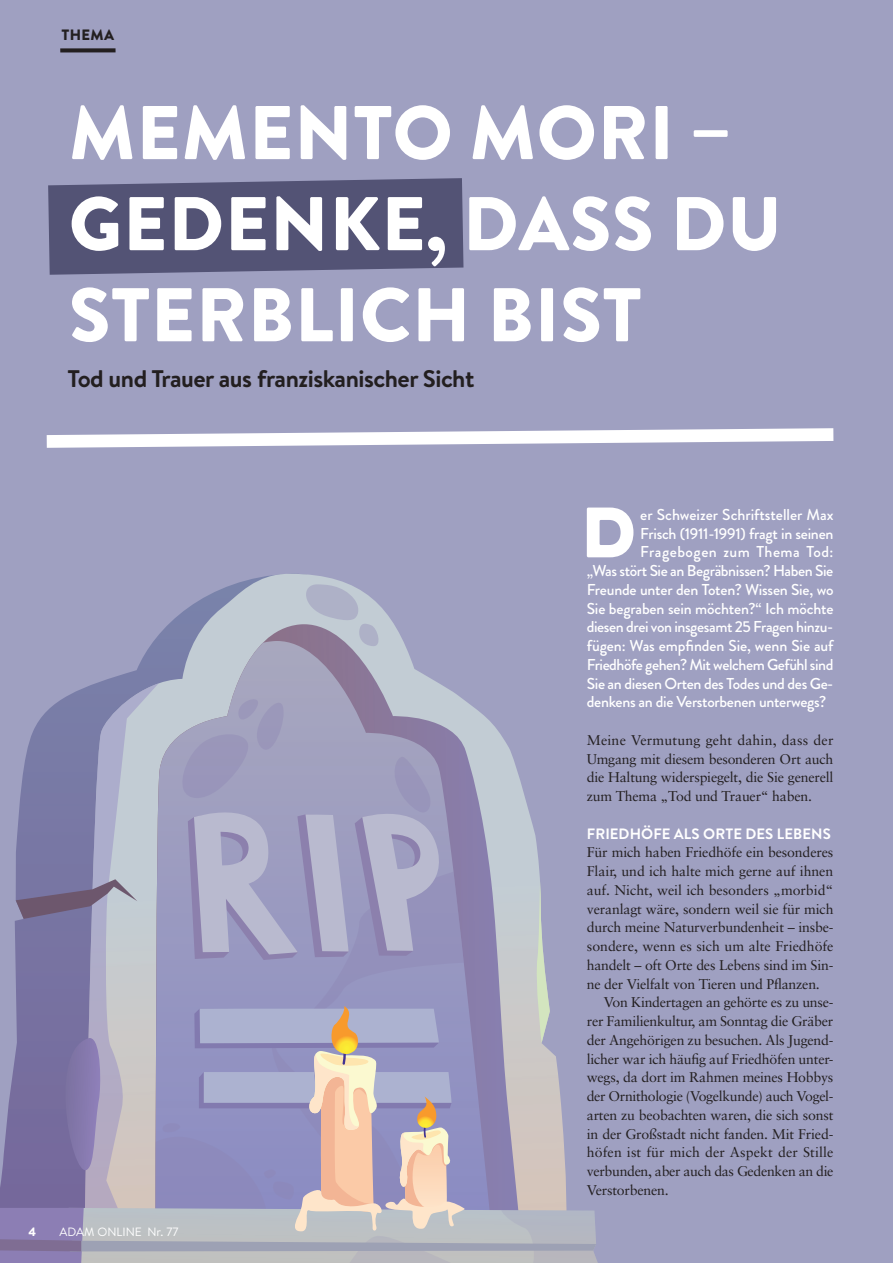
<style>
.page{position:relative;width:893px;height:1263px;background:#9fa0c1}
.page>*{position:absolute;margin:0;border:0;box-sizing:border-box;transform-origin:0 0}
.t1{font:900 75.9px/91.1px "Brandon Grotesque";letter-spacing:.01em;color:#fff}
.t2{font:63.9px "Eveleth Clean";color:#fff}
.t3{font:700 24px "Brandon Text";letter-spacing:-.02em;color:#231f20}
.t4{font:500 15.75px "Brandon Grotesque";letter-spacing:-.02em;color:#fff}
.t5{font:500 15.75px "Brandon Grotesque";color:#fff}
.t6{font:500 15.75px "Brandon Grotesque";letter-spacing:.03em;color:#fff}
.t7{font:700 15px "Brandon Text";letter-spacing:.005em;color:#fff}
.t8{font:900 15px "Brandon Text";letter-spacing:.02em;color:#231f20}
.t9{font:14.1px/18.8px "Sabon";letter-spacing:-.015em;color:#231f20;text-align:justify}
.t10{font:14.1px "Sabon";letter-spacing:.01em;color:#231f20}
.t11{font:12px "Brandon Text";color:#fff}
.t12{font:900 12px "Brandon Text";color:#fff}
</style>
<div class="page">
<svg style="left:48px;top:178px;width:415px;height:97px;background:#59597b"></svg>
<svg style="left:47px;top:428px;width:786px;height:20px"></svg>
<svg style="left:60px;top:48px;width:56px;height:4px"></svg>
<svg style="left:97px;top:574px;width:297px;height:109px"></svg>
<svg style="left:155px;top:624px;width:248px;height:17px;background:#a7aabd"></svg>
<svg style="left:155px;top:641px;width:283px;height:42px"></svg>
<svg style="left:306px;top:584px;width:72px;height:62px;background:#b0b3c4"></svg>
<svg style="left:0;top:683px;width:598px;height:580px"></svg>
<p class="t8" style="left:62px;top:24px;width:54px">THEMA</p>
<h1 class="t1" style="left:69px;top:88px;width:714px">MEMENTO MORI –<br>GEDENKE, DASS DU<br>STERBLICH BIST</h1>
<h3 class="t3" style="left:67px;top:362px;width:408px">Tod und Trauer aus franziskanischer Sicht</h3>
<p class="t12" style="left:28px;top:1223px;width:9px">4</p>
<p class="t11" style="left:60px;top:1223px;width:120px">ADAM ONLINE Nr. 77</p>
<h2 class="t2" style="left:583px;top:483px;width:54px">D</h2>
<p class="t5" style="left:640px;top:503px;width:195px">er Schweizer Schriftsteller Max</p>
<p class="t4" style="left:640px;top:522px;width:195px">Frisch (1911-1991) fragt in seinen</p>
<p class="t6" style="left:640px;top:541px;width:195px">Fragebogen zum Thema Tod:</p>
<p class="t4" style="left:587px;top:560px;width:248px">„Was stört Sie an Begräbnissen? Haben Sie</p>
<p class="t4" style="left:587px;top:578px;width:248px">Freunde unter den Toten? Wissen Sie, wo</p>
<p class="t4" style="left:587px;top:597px;width:248px">Sie begraben sein möchten?“ Ich möchte</p>
<p class="t4" style="left:587px;top:616px;width:248px">diesen drei von insgesamt 25 Fragen hinzu-</p>
<p class="t4" style="left:587px;top:635px;width:248px">fügen: Was empfinden Sie, wenn Sie auf</p>
<p class="t4" style="left:587px;top:653px;width:248px">Friedhöfe gehen? Mit welchem Gefühl sind</p>
<p class="t4" style="left:587px;top:672px;width:248px">Sie an diesen Orten des Todes und des Ge-</p>
<p class="t4" style="left:587px;top:691px;width:241px">denkens an die Verstorbenen unterwegs?</p>
<p class="t9" style="left:587px;top:730px;width:248px">Meine Vermutung geht dahin, dass der Umgang mit diesem besonderen Ort auch die Haltung widerspiegelt, die Sie generell zum Thema „Tod und Trauer“ haben.</p>
<p class="t7" style="left:587px;top:823px;width:245px">FRIEDHÖFE ALS ORTE DES LEBENS</p>
<p class="t9" style="left:587px;top:843px;width:248px">Für mich haben Friedhöfe ein besonderes</p>
<p class="t9" style="left:587px;top:862px;width:248px">Flair, und ich halte mich gerne auf ihnen</p>
<p class="t9" style="left:587px;top:880px;width:248px">auf. Nicht, weil ich besonders „morbid“</p>
<p class="t9" style="left:587px;top:899px;width:248px">veranlagt wäre, sondern weil sie für mich</p>
<p class="t9" style="left:587px;top:918px;width:248px">durch meine Naturverbundenheit – insbe-</p>
<p class="t9" style="left:587px;top:937px;width:248px">sondere, wenn es sich um alte Friedhöfe</p>
<p class="t9" style="left:587px;top:955px;width:248px">handelt – oft Orte des Lebens sind im Sin-</p>
<p class="t9" style="left:587px;top:974px;width:235px">ne der Vielfalt von Tieren und Pflanzen.</p>
<p class="t9" style="left:604px;top:993px;width:231px">Von Kindertagen an gehörte es zu unse-</p>
<p class="t9" style="left:587px;top:1012px;width:248px">rer Familienkultur, am Sonntag die Gräber</p>
<p class="t9" style="left:587px;top:1030px;width:248px">der Angehörigen zu besuchen. Als Jugend-</p>
<p class="t9" style="left:587px;top:1049px;width:248px">licher war ich häufig auf Friedhöfen unter-</p>
<p class="t9" style="left:587px;top:1068px;width:248px">wegs, da dort im Rahmen meines Hobbys</p>
<p class="t9" style="left:587px;top:1087px;width:248px">der Ornithologie (Vogelkunde) auch Vogel-</p>
<p class="t9" style="left:587px;top:1105px;width:248px">arten zu beobachten waren, die sich sonst</p>
<p class="t9" style="left:587px;top:1124px;width:248px">in der Großstadt nicht fanden. Mit Fried-</p>
<p class="t10" style="left:587px;top:1144px;width:248px">höfen ist für mich der Aspekt der Stille</p>
<p class="t9" style="left:587px;top:1162px;width:248px">verbunden, aber auch das Gedenken an die</p>
<p class="t9" style="left:587px;top:1180px;width:83px">Verstorbenen.</p>
</div>
